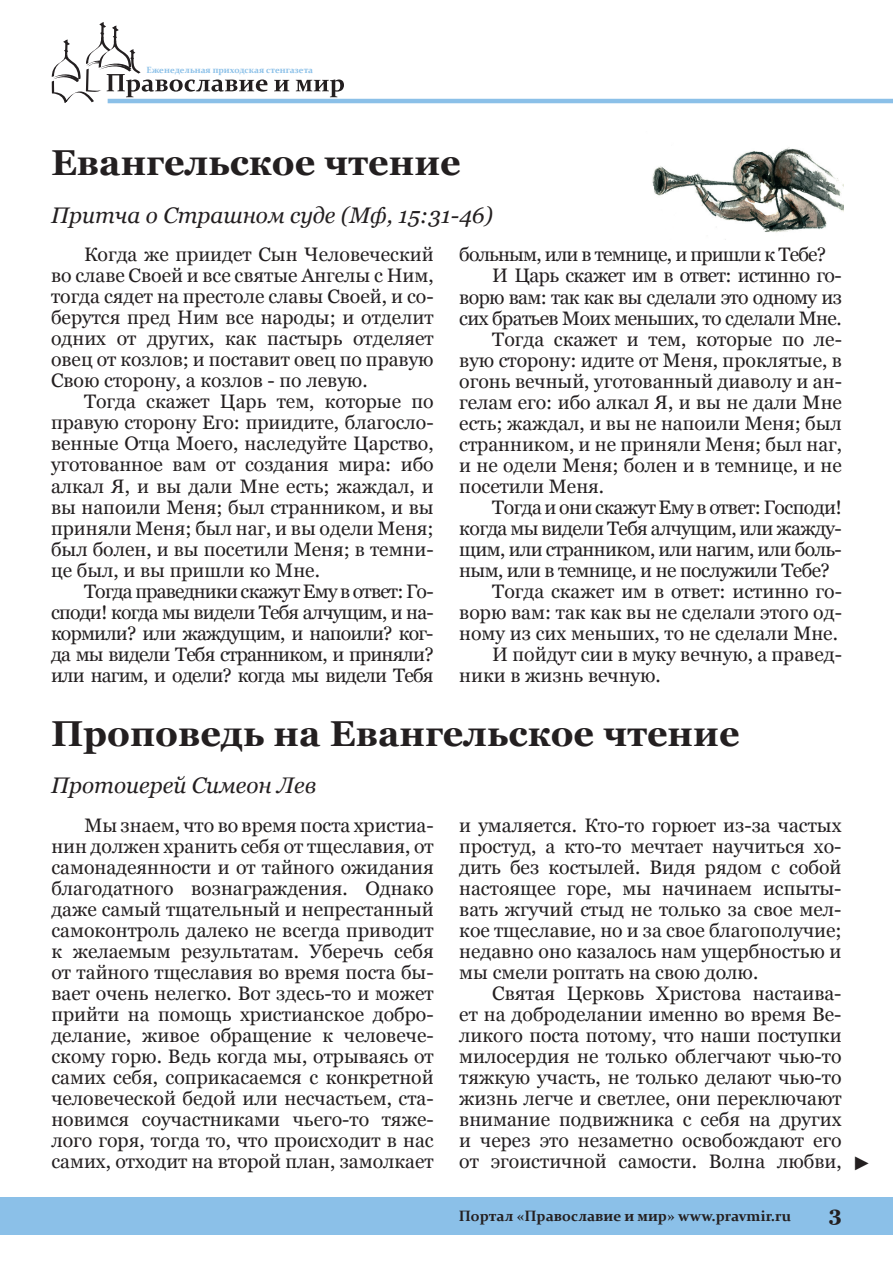
<style>
.page{position:relative;width:893px;height:1263px;background:#fff}
.page>*{position:absolute;margin:0;border:0;box-sizing:border-box;transform-origin:0 0}
.t1{font:700 36px "Georgia";color:#231f20}
.t2{font:italic 22.5px "Georgia";color:#231f20}
.t3{font:700 21px "Georgia";color:#231f20}
.t4{font:19.5px/21px "Georgia";color:#231f20;text-align:justify}
.t5{font:19.5px "Georgia";letter-spacing:-.03em;color:#231f20}
.t6{font:19.5px "Georgia";letter-spacing:-.04em;color:#231f20}
.t7{font:700 15px "Constantia";color:#231f20}
.t8{font:700 9px "Constantia";color:#8bc0e8}
.s1{font-family:"Arial"}
</style>
<div class="page">
<svg style="left:52px;top:22px;width:215px;height:81px"></svg>
<svg style="left:274px;top:80px;width:15px;height:11px"></svg>
<svg style="left:296px;top:79px;width:48px;height:18px"></svg>
<hr style="left:108px;top:99px;width:785px;height:4px;background:#8bc0e8">
<div style="left:0;top:1197px;width:893px;height:37px;background:#8bc0e8"></div>
<img style="left:652px;top:147px;width:191px;height:86px">
<p class="t8" style="left:147px;top:64px;width:168px">Еженедельная приходская стенгазета</p>
<h1 class="t1" style="left:51px;top:142px;width:411px">Евангельское чтение</h1>
<p class="t2" style="left:51px;top:202px;width:443px">Притча о Страшном суде (Мф, 15:31-46)</p>
<p class="t4" style="left:51px;top:244px;width:384px;text-indent:33px">Когда же приидет Сын Человеческий во славе Своей и все святые Ангелы с Ним, тогда сядет на престоле славы Своей, и со&shy;берутся пред Ним все народы; и отделит одних от других, как пастырь отделяет овец от козлов; и поставит овец по правую Свою сторону, а козлов - по левую.</p>
<p class="t4" style="left:51px;top:391px;width:384px;text-indent:33px">Тогда скажет Царь тем, которые по правую сторону Его: приидите, благосло&shy;венные Отца Моего, наследуйте Царство, уготованное вам от создания мира: ибо алкал Я, и вы дали Мне есть; жаждал, и вы напоили Меня; был странником, и вы приняли Меня; был наг, и вы одели Меня; был болен, и вы посетили Меня; в темни&shy;це был, и вы пришли ко Мне.</p>
<p class="t4" style="left:51px;top:580px;width:384px;text-indent:33px">Тогда праведники скажут Ему в ответ: Го&shy;споди! когда мы видели Тебя алчущим, и на&shy;кормили? или жаждущим, и напоили? ког&shy;да мы видели Тебя странником, и приняли? или нагим, и одели? когда мы видели Тебя</p>
<p class="t6" style="left:459px;top:244px;width:368px">больным, или в темнице, и пришли к Тебе?</p>
<p class="t5" style="left:492px;top:265px;width:351px">И Царь скажет им в ответ: истинно го-</p>
<p class="t5" style="left:459px;top:286px;width:384px">ворю вам: так как вы сделали это одному из</p>
<p class="t5" style="left:459px;top:307px;width:384px">сих братьев Моих меньших, то сделали Мне.</p>
<p class="t4" style="left:492px;top:328px;width:351px">Тогда скажет и тем, которые по ле-</p>
<p class="t4" style="left:459px;top:349px;width:384px">вую сторону: идите от Меня, проклятые, в</p>
<p class="t4" style="left:459px;top:370px;width:384px">огонь вечный, уготованный диаволу и ан-</p>
<p class="t4" style="left:459px;top:391px;width:384px">гелам его: ибо алкал Я, и вы не дали Мне</p>
<p class="t4" style="left:459px;top:412px;width:384px">есть; жаждал, и вы не напоили Меня; был</p>
<p class="t4" style="left:459px;top:433px;width:384px">странником, и не приняли Меня; был наг,</p>
<p class="t4" style="left:459px;top:454px;width:384px">и не одели Меня; болен и в темнице, и не</p>
<p class="t4" style="left:459px;top:475px;width:146px">посетили Меня.</p>
<p class="t5" style="left:492px;top:496px;width:351px">Тогда и они скажут Ему в ответ: Господи!</p>
<p class="t5" style="left:459px;top:517px;width:384px">когда мы видели Тебя алчущим, или жажду-</p>
<p class="t5" style="left:459px;top:538px;width:384px">щим, или странником, или нагим, или боль-</p>
<p class="t5" style="left:459px;top:559px;width:372px">ным, или в темнице, и не послужили Тебе?</p>
<p class="t4" style="left:492px;top:580px;width:351px">Тогда скажет им в ответ: истинно го-</p>
<p class="t4" style="left:459px;top:601px;width:384px">ворю вам: так как вы не сделали этого од-</p>
<p class="t4" style="left:459px;top:622px;width:380px">ному из сих меньших, то не сделали Мне.</p>
<p class="t4" style="left:492px;top:643px;width:351px">И пойдут сии в муку вечную, а правед-</p>
<p class="t4" style="left:459px;top:664px;width:203px">ники в жизнь вечную.</p>
<h1 class="t1" style="left:51px;top:713px;width:690px">Проповедь на Евангельское чтение</h1>
<p class="t2" style="left:51px;top:773px;width:267px">Протоиерей Симеон Лев</p>
<p class="t4" style="left:51px;top:815px;width:384px;text-indent:33px">Мы знаем, что во время поста христиа&shy;нин должен хранить себя от тщеславия, от самонадеянности и от тайного ожидания благодатного вознаграждения. Однако даже самый тщательный и непрестанный самоконтроль далеко не всегда приводит к желаемым результатам. Уберечь себя от тайного тщеславия во время поста бы&shy;вает очень нелегко. Вот здесь-то и может прийти на помощь христианское добро&shy;делание, живое обращение к человече&shy;скому горю. Ведь когда мы, отрываясь от самих себя, соприкасаемся с конкретной человеческой бедой или несчастьем, ста&shy;новимся соучастниками чьего-то тяже&shy;лого горя, тогда то, что происходит в нас самих, отходит на второй план, замолкает</p>
<p class="t4" style="left:459px;top:815px;width:384px">и умаляется. Кто-то горюет из-за частых простуд, а кто-то мечтает научиться хо&shy;дить без костылей. Видя рядом с собой настоящее горе, мы начинаем испыты&shy;вать жгучий стыд не только за свое мел&shy;кое тщеславие, но и за свое благополучие; недавно оно казалось нам ущербностью и мы смели роптать на свою долю.</p>
<p class="t4" style="left:459px;top:983px;width:414px;text-align:left;text-indent:33px">Святая Церковь Христова настаива-<br>ет на доброделании именно во время Ве&shy;ликого поста потому, что наши поступки милосердия не только облегчают чью-то тяжкую участь, не только делают чью-то жизнь легче и светлее, они переключают внимание подвижника с себя на других<br>и через это незаметно освобождают его<br>от эгоистичной самости. Волна любви, <span class="s1">►</span></p>
<p class="t7" style="left:459px;top:1205px;width:334px">Портал «Православие и мир» www.pravmir.ru</p>
<p class="t3" style="left:829px;top:1202px;width:15px">3</p>
</div>
